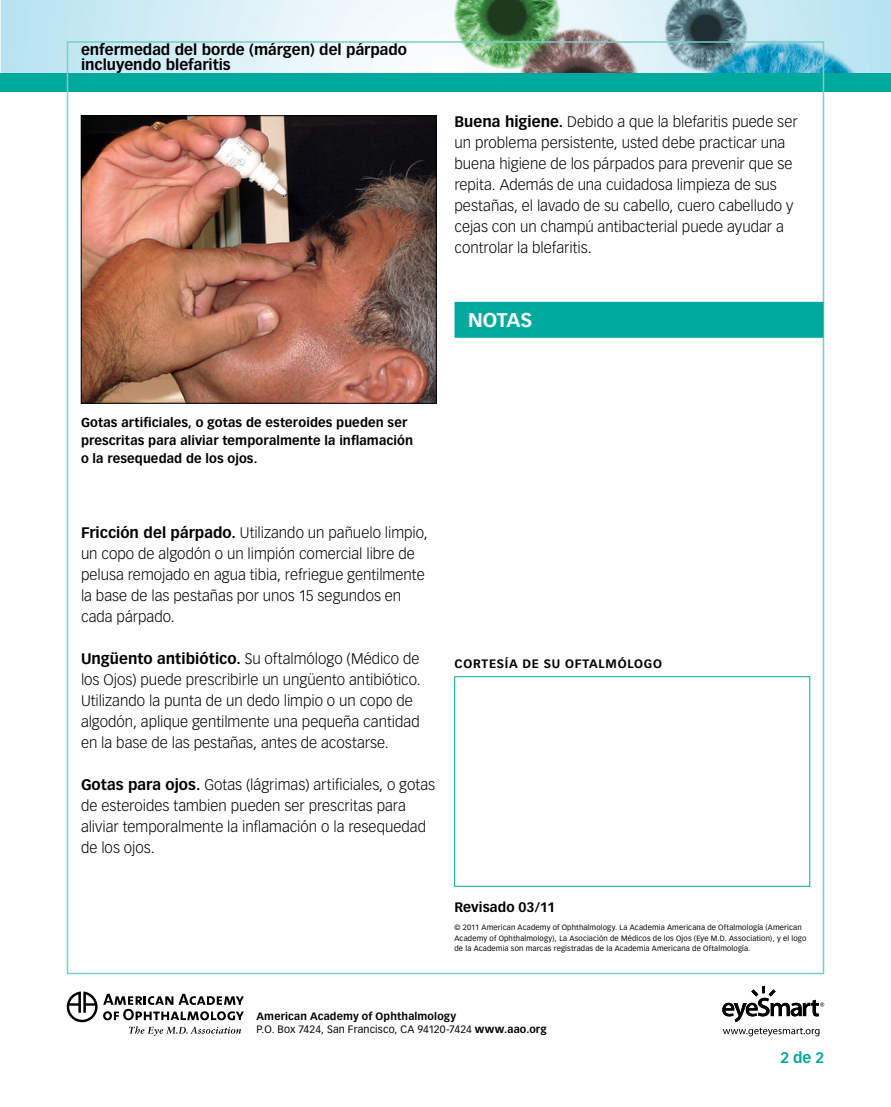
<style>
.page{position:relative;width:891px;height:1107px;background:#fff}
.page>*{position:absolute;margin:0;border:0;box-sizing:border-box;transform-origin:0 0}
.t1{font:700 19.5px "Vectora LH";color:#fff}
.t2{font:300 15px/21px "Vectora LH";color:#000}
.t3{font:700 15px/15px "Vectora LH";color:#000}
.t4{font:700 15px "Vectora LH";color:#00a99d}
.t5{font:700 13.5px "Vectora LH";color:#000}
.t6{font:700 12.75px/18px "Vectora LH";letter-spacing:.01em;color:#000}
.t7{font:700 12px "Vectora LH";color:#000}
.t8{font:700 10.5px/13.6px "Vectora LH";letter-spacing:.015em;color:#000}
.t9{font:7.5px/10.5px "Vectora LH";letter-spacing:.02em;color:#000}
.s1{font-weight:700}
.s2{font-weight:400}
</style>
<div class="page">
<img style="left:0;top:0;width:891px;height:73px">
<div style="left:0;top:73px;width:891px;height:19px;background:#00a99d"></div>
<svg style="left:67px;top:992px;width:177px;height:44px"></svg>
<svg style="left:723px;top:1028px;width:97px;height:8px"></svg>
<svg style="left:722px;top:986px;width:102px;height:36px"></svg>
<div style="left:454px;top:676px;width:356px;height:210px;border:1px solid #00a99d"></div>
<img style="left:83px;top:118px;width:352px;height:284px">
<div style="left:81px;top:116px;width:356px;height:288px;border:1px solid #000"></div>
<div style="left:454px;top:302px;width:370px;height:36px;background:#00a99d"></div>
<p class="t3" style="left:81px;top:43px;width:328px">enfermedad del borde (márgen) del párpado incluyendo blefaritis</p>
<p class="t2" style="left:454px;top:112px;width:345px"><span class="s1">Buena higiene.</span> Debido a que la blefaritis puede ser un problema persistente, usted debe practicar una buena higiene de los párpados para prevenir que se repita. Además de una cuidadosa limpieza de sus pestañas, el lavado de su cabello, cuero cabelludo y cejas con un champú antibacterial puede ayudar a controlar la blefaritis.</p>
<h1 class="t1" style="left:468px;top:308px;width:66px">Notas</h1>
<p class="t6" style="left:81px;top:414px;width:334px">Gotas artificiales, o gotas de esteroides pueden ser prescritas para aliviar temporalmente la inflamación o la resequedad de los ojos.</p>
<p class="t2" style="left:81px;top:523px;width:348px"><span class="s1">Fricción del párpado.</span> Utilizando un pañuelo limpio, un copo de algodón o un limpión comercial libre de pelusa remojado en agua tibia, refriegue gentilmente la base de las pestañas por unos 15 segundos en cada párpado.</p>
<p class="t2" style="left:81px;top:649px;width:341px"><span class="s1">Ungüento antibiótico.</span> Su oftalmólogo (Médico de los Ojos) puede prescribirle un ungüento antibiótico.<br>Utilizando la punta de un dedo limpio o un copo de algodón, aplique gentilmente una pequeña cantidad en la base de las pestañas, antes de acostarse.</p>
<p class="t2" style="left:81px;top:775px;width:356px"><span class="s1">Gotas para ojos.</span> Gotas (lágrimas) artificiales, o gotas de esteroides tambien pueden ser prescritas para aliviar temporalmente la inflamación o la resequedad de los ojos.</p>
<p class="t7" style="left:454px;top:656px;width:12px">CORTESÍA</p>
<p class="t7" style="left:523px;top:656px;width:53px">DESUOFTALMÓLOGO</p>
<p class="t5" style="left:454px;top:899px;width:102px">Revisado 03/11</p>
<p class="t9" style="left:454px;top:922px;width:353px">© 2011 American Academy of Ophthalmology. La Academia Americana de Oftalmología (American<br>Academy of Ophthalmology), La Asociación de Médicos de los Ojos (Eye M.D. Association), y el logo de la Academia son marcas registradas de la Academia Americana de Oftalmología.</p>
<p class="t8" style="left:256px;top:1009px;width:292px">American Academy of Ophthalmology<br><span class="s2">P.O. Box 7424, San Francisco, CA 94120-7424</span> www.aao.org</p>
<p class="t4" style="left:780px;top:1048px;width:45px">2 de 2</p>
</div>
